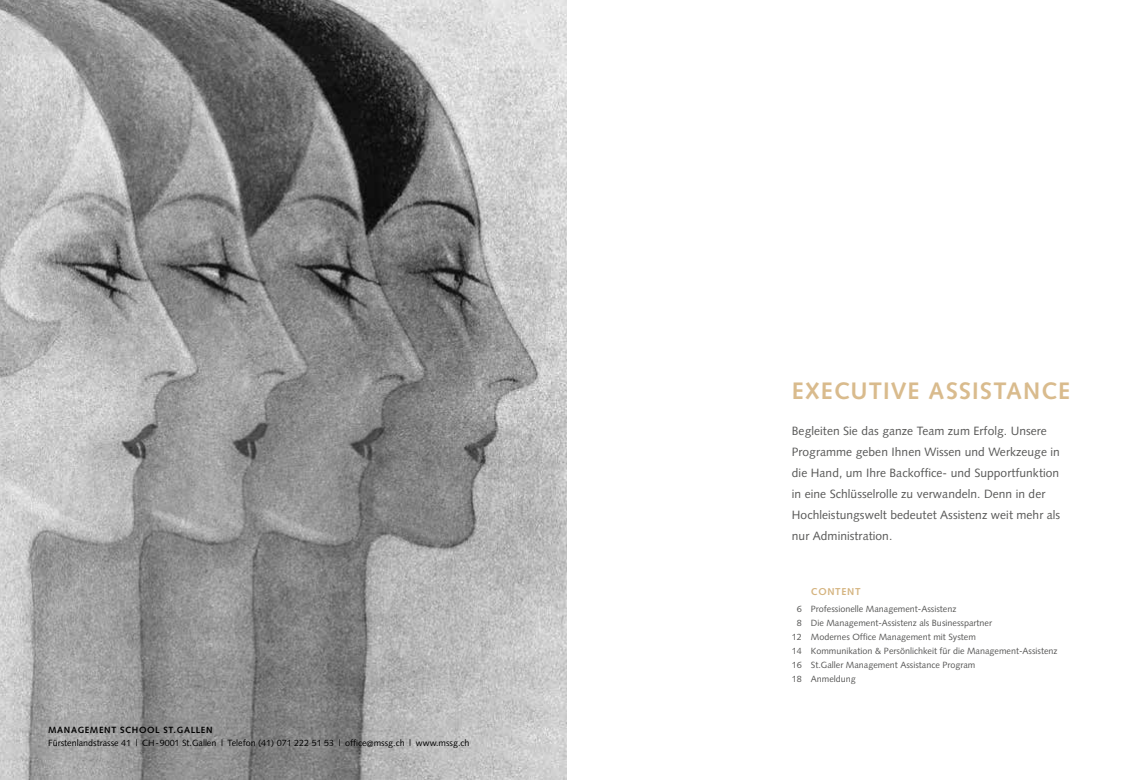
<style>
.page{position:relative;width:1134px;height:780px;background:#fff}
.page>*{position:absolute;margin:0;border:0;box-sizing:border-box;transform-origin:0 0}
.t1{font:700 23.9px "Syntax";letter-spacing:.045em;color:#d9bb8d}
.t2{font:12px/21px "Syntax LT Std";letter-spacing:.005em;color:#575756}
.t3{font:700 10px "Syntax LT Std";letter-spacing:.07em;color:#d5b480}
.t4{font:9px "Syntax LT Std";color:#575756}
.t5{font:9px "Syntax LT Std";color:#000}
.t6{font:700 9px "Syntax LT Std";letter-spacing:.07em;color:#000}
</style>
<div class="page">
<img style="left:0;top:0;width:567px;height:780px">
<p class="t6" style="left:48px;top:724px;width:166px">MANAGEMENT SCHOOL ST.GALLEN</p>
<p class="t5" style="left:48px;top:737px;width:423px">Fürstenlandstrasse 41 | CH-9001 St.Gallen | Telefon (41) 071 222 51 53 | office@mssg.ch | www.mssg.ch</p>
<h1 class="t1" style="left:792px;top:377px;width:280px">EXECUTIVE ASSISTANCE</h1>
<p class="t2" style="left:792px;top:421px;width:270px">Begleiten Sie das ganze Team zum Erfolg. Unsere Programme geben Ihnen Wissen und Werkzeuge in die Hand, um Ihre Backoffice- und Supportfunktion in eine Schlüsselrolle zu verwandeln. Denn in der Hochleistungswelt bedeutet Assistenz weit mehr als nur Administration.</p>
<p class="t3" style="left:811px;top:585px;width:51px">CONTENT</p>
<p class="t4" style="left:797px;top:603px;width:161px">6 Professionelle Management-Assistenz</p>
<p class="t4" style="left:797px;top:617px;width:197px">8 Die Management-Assistenz als Businesspartner</p>
<p class="t4" style="left:792px;top:631px;width:185px">12 Modernes Office Management mit System</p>
<p class="t4" style="left:792px;top:645px;width:267px">14 Kommunikation &amp; Persönlichkeit für die Management-Assistenz</p>
<p class="t4" style="left:792px;top:659px;width:185px">16 St.Galler Management Assistance Program</p>
<p class="t4" style="left:792px;top:673px;width:66px">18 Anmeldung</p>
</div>
